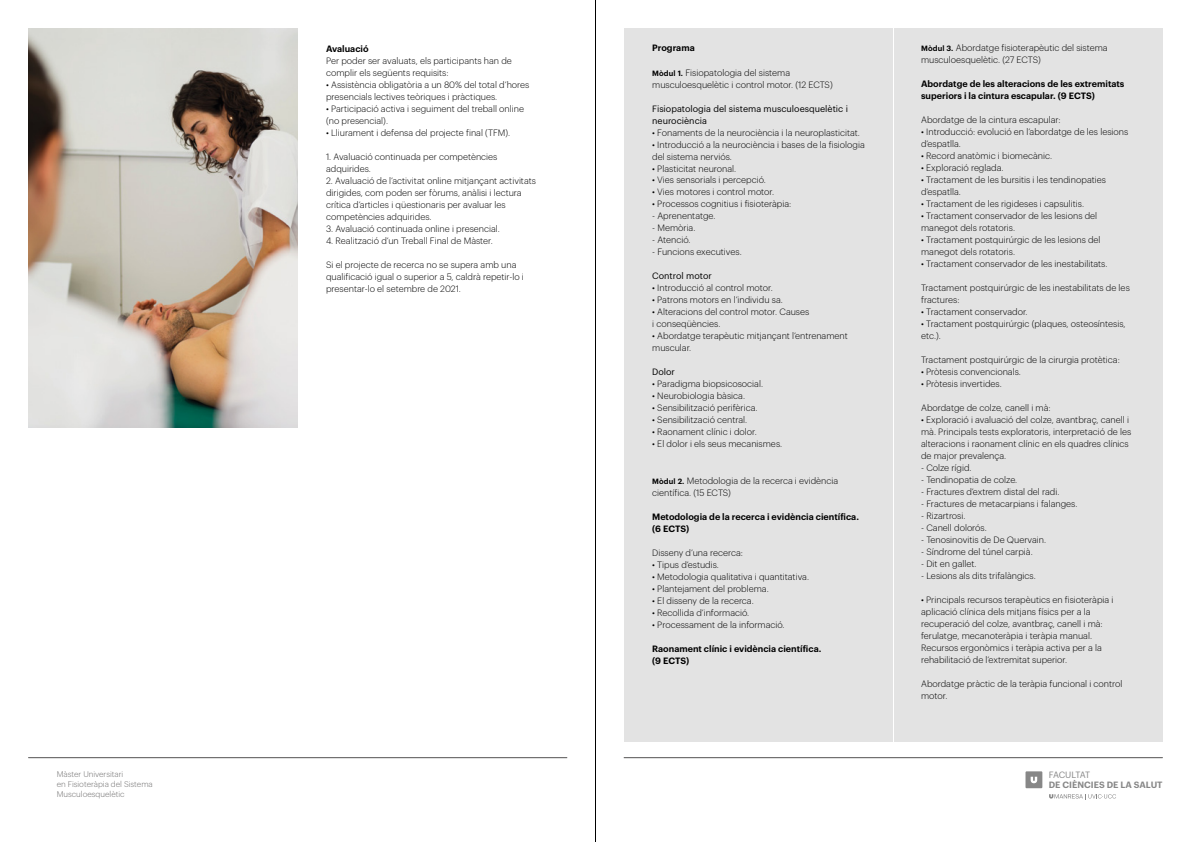
<style>
.page{position:relative;width:1191px;height:842px;background:#fff}
.page>*{position:absolute;margin:0;border:0;box-sizing:border-box;transform-origin:0 0}
.t1{font:300 9px/12px "Graphik";color:#000}
.t2{font:600 9px/12px "Graphik";color:#000}
.t3{font:9px/12px "Graphik";color:#000}
.t4{font:600 8.9px "Graphik";color:#878787}
.t5{font:8.9px "Graphik";letter-spacing:-.055em;color:#878787}
.t6{font:300 8px/10px "Graphik";color:#706f6f}
.s1{font-weight:600;font-size:7.5px}
</style>
<div class="page">
<div style="left:1025px;top:771px;width:17px;height:17px;background:#878787"></div>
<svg style="left:1030px;top:777px;width:7px;height:6px"></svg>
<svg style="left:1049px;top:794px;width:67px;height:5px"></svg>
<hr style="left:28px;top:757px;width:539px;height:1px;background:#706f6f">
<div style="left:624px;top:28px;width:268px;height:713px;background:#e3e3e3"></div>
<hr style="left:624px;top:757px;width:538px;height:1px;background:#706f6f">
<div style="left:894px;top:28px;width:268px;height:713px;background:#e3e3e3"></div>
<img style="left:28px;top:28px;width:270px;height:400px">
<hr style="left:595px;top:0;width:1px;height:842px;background:#000">
<p class="t6" style="left:57px;top:768px;width:98px">Màster Universitari<br>en Fisioteràpia del Sistema<br>Musculoesquelètic</p>
<p class="t2" style="left:326px;top:42px;width:44px">Avaluació</p>
<p class="t1" style="left:326px;top:54px;width:187px">Per poder ser avaluats, els participants han de complir els següents requisits:</p>
<p class="t1" style="left:326px;top:78px;width:205px">• Assistència obligatòria a un 80% del total d’hores presencials lectives teòriques i pràctiques.</p>
<p class="t1" style="left:326px;top:102px;width:199px">• Participació activa i seguiment del treball online (no presencial).</p>
<p class="t1" style="left:326px;top:126px;width:186px">• Lliurament i defensa del projecte final (TFM).</p>
<p class="t1" style="left:326px;top:150px;width:173px">1. Avaluació continuada per competències adquirides.</p>
<p class="t1" style="left:326px;top:174px;width:211px">2. Avaluació de l’activitat online mitjançant activitats dirigides, com poden ser fòrums, anàlisi i lectura crítica d’articles i qüestionaris per avaluar les competències adquirides.</p>
<p class="t1" style="left:326px;top:222px;width:175px">3. Avaluació continuada online i presencial.</p>
<p class="t1" style="left:326px;top:234px;width:168px">4. Realització d’un Treball Final de Màster.</p>
<p class="t1" style="left:326px;top:258px;width:199px">Si el projecte de recerca no se supera amb una qualificació igual o superior a 5, caldrà repetir-lo i presentar-lo el setembre de 2021.</p>
<p class="t2" style="left:652px;top:41px;width:44px">Programa</p>
<p class="t1" style="left:652px;top:66px;width:182px"><span class="s1">Mòdul 1.</span> Fisiopatologia del sistema musculoesquelètic i control motor. (12 ECTS)</p>
<p class="t3" style="left:652px;top:101px;width:197px">Fisiopatologia del sistema musculoesquelètic i neurociència</p>
<p class="t1" style="left:652px;top:126px;width:209px">• Fonaments de la neurociència i la neuroplasticitat.</p>
<p class="t1" style="left:652px;top:138px;width:214px">• Introducció a la neurociència i bases de la fisiologia del sistema nerviós.</p>
<p class="t1" style="left:652px;top:162px;width:86px">• Plasticitat neuronal.</p>
<p class="t1" style="left:652px;top:174px;width:115px">• Vies sensorials i percepció.</p>
<p class="t1" style="left:652px;top:186px;width:123px">• Vies motores i control motor.</p>
<p class="t1" style="left:652px;top:198px;width:141px">• Processos cognitius i fisioteràpia:</p>
<p class="t1" style="left:652px;top:210px;width:65px">- Aprenentatge.</p>
<p class="t1" style="left:652px;top:222px;width:45px">- Memòria.</p>
<p class="t1" style="left:652px;top:234px;width:40px">- Atenció.</p>
<p class="t1" style="left:652px;top:246px;width:91px">- Funcions executives.</p>
<p class="t3" style="left:652px;top:269px;width:61px">Control motor</p>
<p class="t1" style="left:652px;top:282px;width:122px">• Introducció al control motor.</p>
<p class="t1" style="left:652px;top:293px;width:132px">• Patrons motors en l’individu sa.</p>
<p class="t1" style="left:652px;top:305px;width:159px">• Alteracions del control motor. Causes i conseqüències.</p>
<p class="t1" style="left:652px;top:329px;width:197px">• Abordatge terapèutic mitjançant l’entrenament muscular.</p>
<p class="t3" style="left:652px;top:365px;width:24px">Dolor</p>
<p class="t1" style="left:652px;top:377px;width:112px">• Paradigma biopsicosocial.</p>
<p class="t1" style="left:652px;top:389px;width:94px">• Neurobiologia bàsica.</p>
<p class="t1" style="left:652px;top:401px;width:107px">• Sensibilització perifèrica.</p>
<p class="t1" style="left:652px;top:413px;width:97px">• Sensibilització central.</p>
<p class="t1" style="left:652px;top:425px;width:106px">• Raonament clínic i dolor.</p>
<p class="t1" style="left:652px;top:437px;width:131px">• El dolor i els seus mecanismes.</p>
<p class="t1" style="left:652px;top:474px;width:188px"><span class="s1">Mòdul 2.</span> Metodologia de la recerca i evidència científica. (15 ECTS)</p>
<p class="t2" style="left:652px;top:509px;width:208px">Metodologia de la recerca i evidència científica. (6 ECTS)</p>
<p class="t1" style="left:652px;top:546px;width:92px">Disseny d’una recerca:</p>
<p class="t1" style="left:652px;top:558px;width:68px">• Tipus d’estudis.</p>
<p class="t1" style="left:652px;top:570px;width:158px">• Metodologia qualitativa i quantitativa.</p>
<p class="t1" style="left:652px;top:582px;width:118px">• Plantejament del problema.</p>
<p class="t1" style="left:652px;top:594px;width:103px">• El disseny de la recerca.</p>
<p class="t1" style="left:652px;top:606px;width:99px">• Recollida d’informació.</p>
<p class="t1" style="left:652px;top:618px;width:134px">• Processament de la informació.</p>
<p class="t2" style="left:652px;top:641px;width:171px">Raonament clínic i evidència científica. (9 ECTS)</p>
<p class="t1" style="left:921px;top:42px;width:188px"><span class="s1">Mòdul 3.</span> Abordatge fisioterapèutic del sistema musculoesquelètic. (27 ECTS)</p>
<p class="t2" style="left:921px;top:77px;width:205px">Abordatge de les alteracions de les extremitats superiors i la cintura escapular. (9 ECTS)</p>
<p class="t1" style="left:921px;top:114px;width:141px">Abordatge de la cintura escapular:</p>
<p class="t1" style="left:921px;top:125px;width:209px">• Introducció: evolució en l’abordatge de les lesions d’espatlla.</p>
<p class="t1" style="left:921px;top:149px;width:132px">• Record anatòmic i biomecànic.</p>
<p class="t1" style="left:921px;top:161px;width:84px">• Exploració reglada.</p>
<p class="t1" style="left:921px;top:173px;width:186px">• Tractament de les bursitis i les tendinopaties d’espatlla.</p>
<p class="t1" style="left:921px;top:197px;width:164px">• Tractament de les rigideses i capsulitis.</p>
<p class="t1" style="left:921px;top:209px;width:178px">• Tractament conservador de les lesions del manegot dels rotatoris.</p>
<p class="t1" style="left:921px;top:233px;width:181px">• Tractament postquirúrgic de les lesions del manegot dels rotatoris.</p>
<p class="t1" style="left:921px;top:257px;width:188px">• Tractament conservador de les inestabilitats.</p>
<p class="t1" style="left:921px;top:281px;width:210px">Tractament postquirúrgic de les inestabilitats de les fractures:</p>
<p class="t1" style="left:921px;top:305px;width:108px">• Tractament conservador.</p>
<p class="t1" style="left:921px;top:317px;width:206px">• Tractament postquirúrgic (plaques, osteosíntesis, etc.).</p>
<p class="t1" style="left:921px;top:353px;width:200px">Tractament postquirúrgic de la cirurgia protètica:</p>
<p class="t1" style="left:921px;top:365px;width:101px">• Pròtesis convencionals.</p>
<p class="t1" style="left:921px;top:377px;width:82px">• Pròtesis invertides.</p>
<p class="t1" style="left:921px;top:401px;width:131px">Abordatge de colze, canell i mà:</p>
<p class="t1" style="left:921px;top:413px;width:212px">• Exploració i avaluació del colze, avantbraç, canell i mà. Principals tests exploratoris, interpretació de les alteracions i raonament clínic en els quadres clínics de major prevalença.</p>
<p class="t1" style="left:921px;top:461px;width:52px">- Colze rígid.</p>
<p class="t1" style="left:921px;top:473px;width:98px">- Tendinopatia de colze.</p>
<p class="t1" style="left:921px;top:485px;width:140px">- Fractures d’extrem distal del radi.</p>
<p class="t1" style="left:921px;top:497px;width:158px">- Fractures de metacarpians i falanges.</p>
<p class="t1" style="left:921px;top:509px;width:46px">- Rizartrosi.</p>
<p class="t1" style="left:921px;top:521px;width:67px">- Canell dolorós.</p>
<p class="t1" style="left:921px;top:533px;width:126px">- Tenosinovitis de De Quervain.</p>
<p class="t1" style="left:921px;top:545px;width:113px">- Síndrome del túnel carpià.</p>
<p class="t1" style="left:921px;top:557px;width:57px">- Dit en gallet.</p>
<p class="t1" style="left:921px;top:569px;width:116px">- Lesions als dits trifalàngics.</p>
<p class="t1" style="left:921px;top:593px;width:194px">• Principals recursos terapèutics en fisioteràpia i aplicació clínica dels mitjans físics per a la recuperació del colze, avantbraç, canell i mà: ferulatge, mecanoteràpia i teràpia manual.<br>Recursos ergonòmics i teràpia activa per a la rehabilitació de l’extremitat superior.</p>
<p class="t1" style="left:921px;top:677px;width:203px">Abordatge pràctic de la teràpia funcional i control motor.</p>
<p class="t5" style="left:1048px;top:768px;width:43px">FACULTAT</p>
<p class="t4" style="left:1048px;top:778px;width:115px">DE CIÈNCIES DE LA SALUT</p>
</div>
